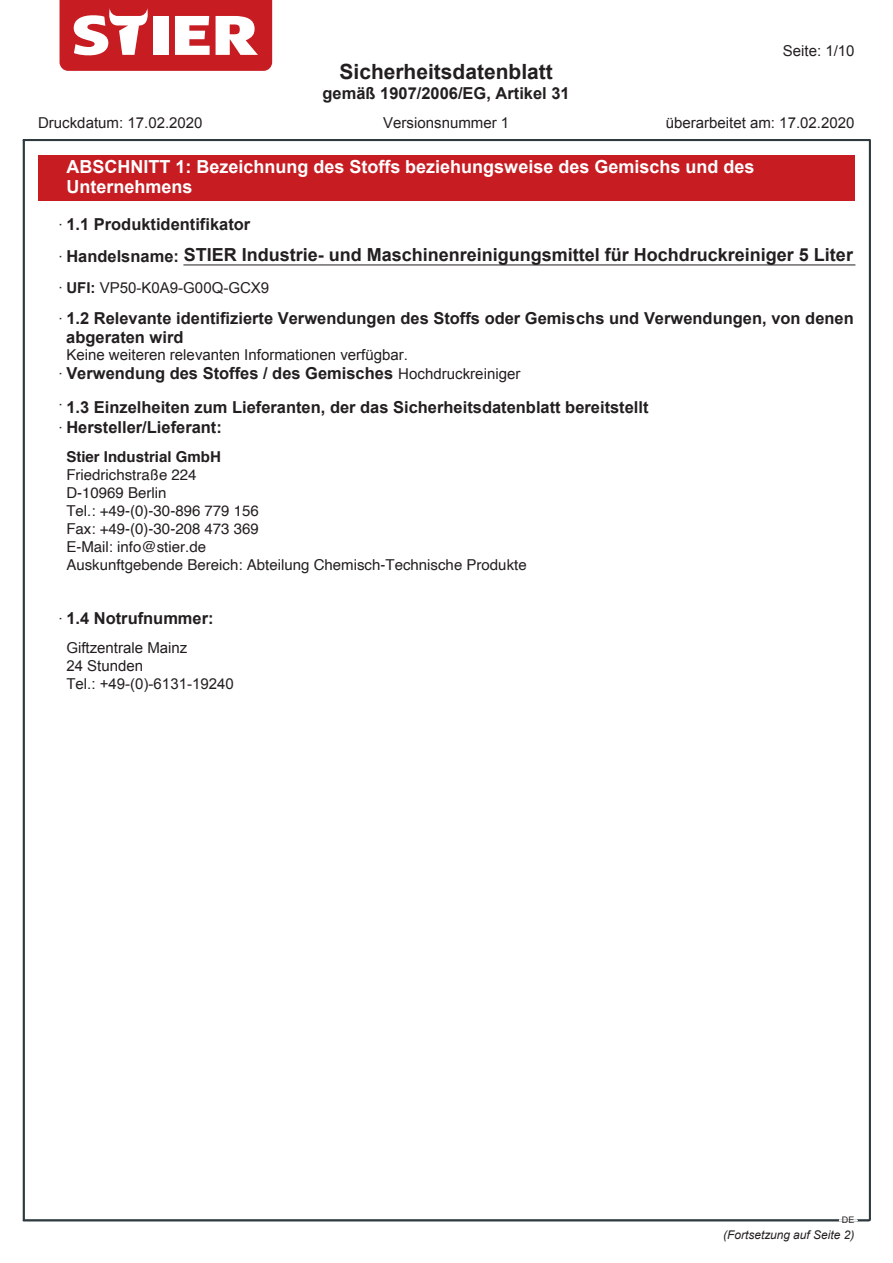
<style>
.page{position:relative;width:893px;height:1263px;background:#fff}
.page>*{position:absolute;margin:0;border:0;box-sizing:border-box;transform-origin:0 0}
.t1{font:700 21px "Arial";color:#231f20}
.t2{font:700 18px "Arial";color:#231f20}
.t3{font:700 18px/20.5px "Arial";color:#fff}
.t4{font:700 16.5px/19.8px "Arial";color:#231f20}
.t5{font:15px/18px "Arial";color:#231f20}
.t6{font:15px/18px "Helvetica";color:#231f20}
.t7{font:700 15px "Helvetica";color:#231f20}
.t8{font:italic 12px "Arial";color:#231f20}
.t9{font:9px "Arial";color:#231f20}
.s1{font-weight:400;font-size:15px}
.s2{font-size:16.5px}
.s3{font-weight:700}
</style>
<div class="page">
<svg style="left:60px;top:0;width:212px;height:71px"></svg>
<div style="left:38px;top:155px;width:816px;height:45px;background:#c61c22"></div>
<hr style="left:184px;top:265px;width:671px;height:1px;background:#231f20">
<hr style="left:23px;top:140px;width:846px;height:1px;background:#2e393e">
<hr style="left:23px;top:1220px;width:846px;height:1px;background:#2e393e">
<hr style="left:23px;top:1221px;width:846px;height:1px;background:#2e393e">
<svg style="left:839px;top:1220px;width:18px;height:2px"></svg>
<hr style="left:23px;top:140px;width:1px;height:1080px;background:#2e393e">
<hr style="left:869px;top:140px;width:1px;height:1080px;background:#2e393e">
<hr style="left:24px;top:140px;width:1px;height:1080px;background:#2e393e">
<hr style="left:870px;top:140px;width:1px;height:1080px;background:#2e393e">
<p class="t1" style="left:339px;top:58px;width:215px">Sicherheitsdatenblatt</p>
<p class="t4" style="left:322px;top:83px;width:249px">gemäß 1907/2006/EG, Artikel 31</p>
<p class="t5" style="left:783px;top:42px;width:73px">Seite: 1/10</p>
<p class="t5" style="left:38px;top:114px;width:166px">Druckdatum: 17.02.2020</p>
<p class="t5" style="left:383px;top:114px;width:128px">Versionsnummer 1</p>
<p class="t5" style="left:666px;top:114px;width:190px">überarbeitet am: 17.02.2020</p>
<p class="t3" style="left:66px;top:157px;width:690px">ABSCHNITT 1: Bezeichnung des Stoffs beziehungsweise des Gemischs und des<br>Unternehmens</p>
<p class="t4" style="left:58px;top:215px;width:194px"><span class="s1">·</span> 1.1 Produktidentifikator</p>
<p class="t2" style="left:58px;top:243px;width:796px"><span class="s1">·</span> <span class="s2">Handelsname:</span> STIER Industrie- und Maschinenreinigungsmittel für Hochdruckreiniger 5 Liter</p>
<p class="t5" style="left:58px;top:279px;width:213px">· <span class="s3">UFI:</span> VP50-K0A9-G00Q-GCX9</p>
<p class="t4" style="left:66px;top:310px;width:789px;line-height:18.5px;text-indent:-8px"><span class="s1">·</span> 1.2 Relevante identifizierte Verwendungen des Stoffs oder Gemischs und Verwendungen, von denen abgeraten wird</p>
<p class="t5" style="left:66px;top:346px;width:343px">Keine weiteren relevanten Informationen verfügbar.</p>
<p class="t4" style="left:58px;top:363px;width:464px"><span class="s1">·</span> Verwendung des Stoffes / des Gemisches <span class="s1">Hochdruckreiniger</span></p>
<p class="t5" style="left:58px;top:396px;width:7px">·</p>
<p class="t4" style="left:58px;top:398px;width:592px;text-indent:8px">1.3 Einzelheiten zum Lieferanten, der das Sicherheitsdatenblatt bereitstellt <span class="s1">·</span> Hersteller/Lieferant:</p>
<p class="t7" style="left:66px;top:444px;width:156px">Stier Industrial GmbH</p>
<p class="t6" style="left:66px;top:466px;width:462px">Friedrichstraße 224<br>D-10969 Berlin<br>Tel.: +49-(0)-30-896 779 156<br>Fax: +49-(0)-30-208 473 369<br>E-Mail: info@stier.de<br>Auskunftgebende Bereich: Abteilung Chemisch-Technische Produkte</p>
<p class="t4" style="left:58px;top:608px;width:157px"><span class="s1">·</span> 1.4 Notrufnummer:</p>
<p class="t5" style="left:66px;top:639px;width:169px">Giftzentrale Mainz<br>24 Stunden<br>Tel.: +49-(0)-6131-19240</p>
<p class="t9" style="left:842px;top:1214px;width:14px">DE</p>
<p class="t8" style="left:723px;top:1227px;width:133px">(Fortsetzung auf Seite 2)</p>
</div>
